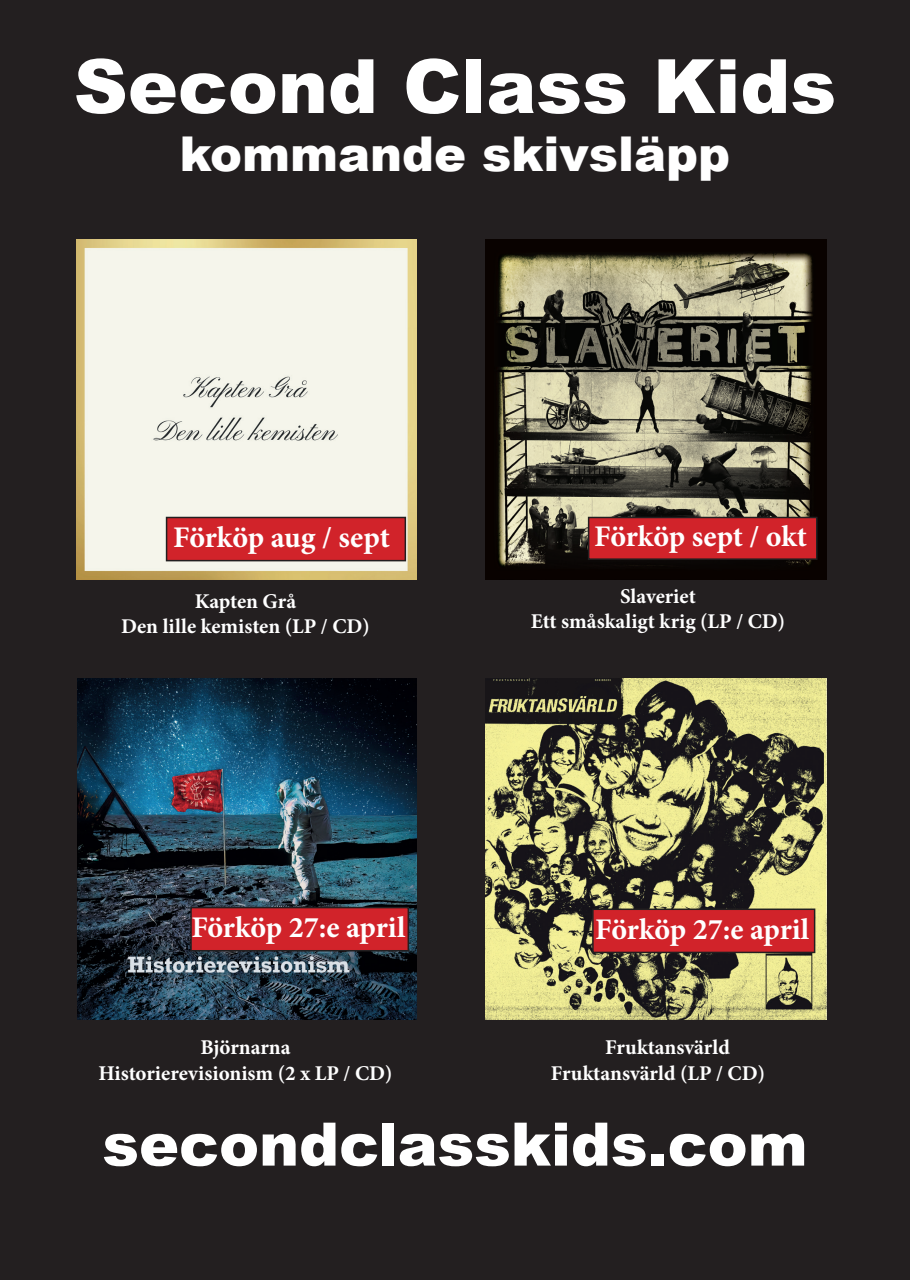
<style>
.page{position:relative;width:910px;height:1280px;background:#231f20}
.page>*{position:absolute;margin:0;border:0;box-sizing:border-box;transform-origin:0 0}
.t1{font:900 75px "Arial";color:#fff}
.t2{font:900 60px "Arial";color:#fff}
.t3{font:900 48px "Arial";color:#fff}
.t4{font:700 30px "Minion Pro";letter-spacing:-.005em;color:#fff}
.t5{font:700 21px/25.2px "Minion Pro";color:#fff;text-align:center}
</style>
<div class="page">
<img style="left:77px;top:239px;width:340px;height:340px">
<img style="left:486px;top:239px;width:340px;height:340px">
<img style="left:486px;top:679px;width:340px;height:340px">
<div style="left:73px;top:55px;width:303px;height:62px;background:#231f20"></div>
<div style="left:404px;top:55px;width:58px;height:62px;background:#231f20"></div>
<div style="left:465px;top:58px;width:18px;height:57px;border:3px solid #231f20"></div>
<div style="left:486px;top:70px;width:143px;height:47px;background:#231f20"></div>
<div style="left:656px;top:56px;width:181px;height:61px;background:#231f20"></div>
<div style="left:180px;top:133px;width:289px;height:42px;background:#231f20"></div>
<div style="left:480px;top:133px;width:140px;height:42px;background:#231f20"></div>
<div style="left:620px;top:135px;width:12px;height:37px;border:3px solid #231f20"></div>
<div style="left:632px;top:134px;width:100px;height:49px;background:#231f20"></div>
<div style="left:100px;top:1120px;width:281px;height:50px;background:#231f20"></div>
<div style="left:380px;top:1121px;width:15px;height:46px;border:3px solid #231f20"></div>
<div style="left:396px;top:1120px;width:253px;height:50px;background:#231f20"></div>
<div style="left:650px;top:1152px;width:15px;height:15px;border:3px solid #231f20"></div>
<div style="left:666px;top:1130px;width:141px;height:40px;background:#231f20"></div>
<img style="left:78px;top:679px;width:339px;height:340px">
<div style="left:593px;top:909px;width:222px;height:43px;background:#d1232a"></div>
<div style="left:592px;top:908px;width:223px;height:45px;border:2px solid #231f20"></div>
<div style="left:167px;top:517px;width:238px;height:44px;background:#d1232a"></div>
<div style="left:166px;top:517px;width:240px;height:44px;border:2px solid #231f20"></div>
<div style="left:589px;top:517px;width:228px;height:42px;background:#d1232a"></div>
<div style="left:588px;top:517px;width:229px;height:43px;border:2px solid #231f20"></div>
<div style="left:191px;top:907px;width:217px;height:44px;background:#d1232a"></div>
<div style="left:190px;top:907px;width:219px;height:44px;border:2px solid #231f20"></div>
<h1 class="t1" style="left:74px;top:32px;width:764px">Second Class Kids</h1>
<h3 class="t3" style="left:180px;top:119px;width:552px">kommande skivsläpp</h3>
<h3 class="t4" style="left:173px;top:516px;width:218px">Förköp aug / sept</h3>
<h3 class="t4" style="left:594px;top:515px;width:214px">Förköp sept / okt</h3>
<p class="t5" style="left:121px;top:588px;width:250px">Kapten Grå<br>Den lille kemisten (LP / CD)</p>
<h3 class="t4" style="left:191px;top:906px;width:215px">Förköp 27:e april</h3>
<p class="t5" style="left:98px;top:1035px;width:296px">Björnarna<br>Historierevisionism (2 x LP / CD)</p>
<p class="t5" style="left:531px;top:583px;width:256px">Slaveriet<br>Ett småskaligt krig (LP / CD)</p>
<h3 class="t4" style="left:595px;top:908px;width:215px">Förköp 27:e april</h3>
<p class="t5" style="left:551px;top:1035px;width:216px;text-align:left;text-indent:54px">Fruktansvärld<br>Fruktansvärld (LP / CD)</p>
<h2 class="t2" style="left:102px;top:1100px;width:707px">secondclasskids.com</h2>
</div>
